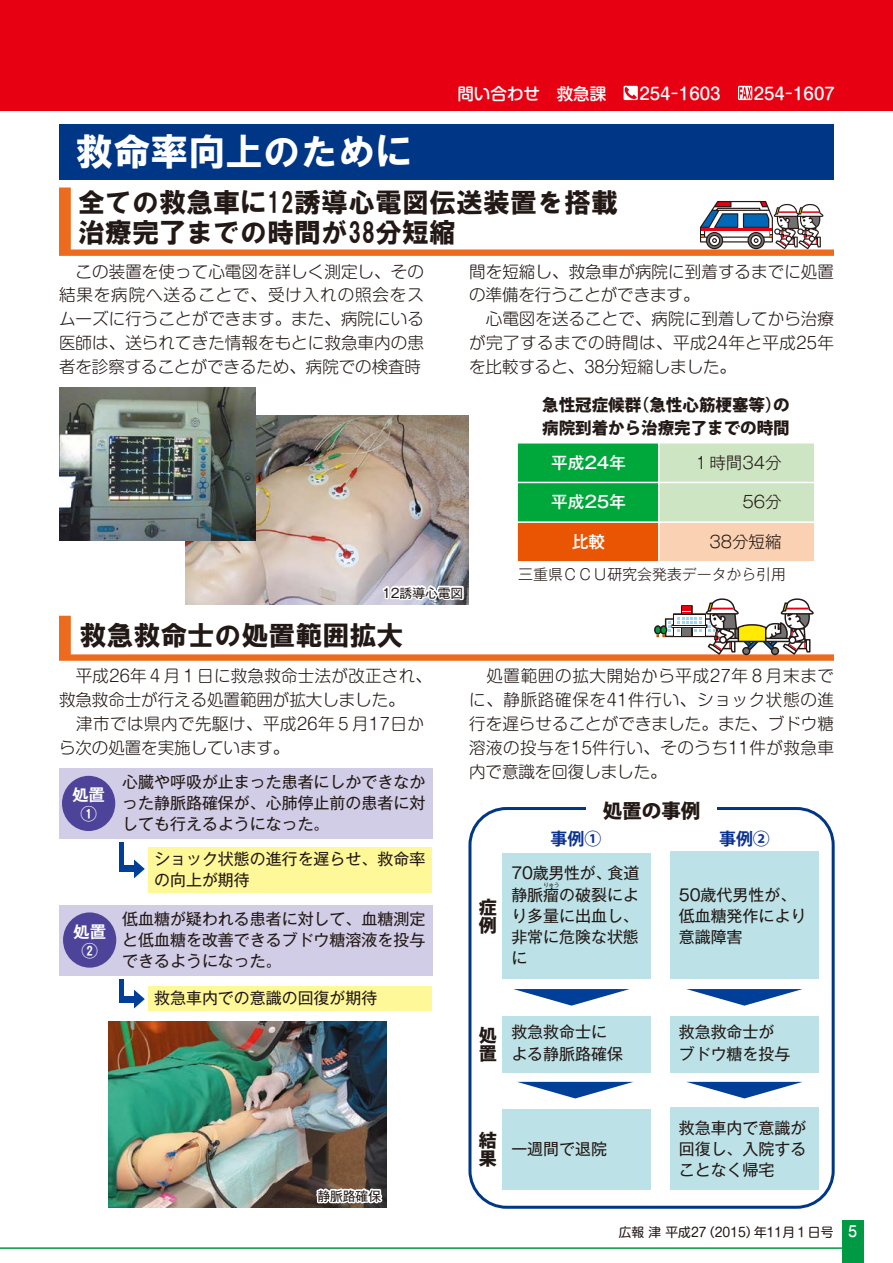
<style>
.page{position:relative;width:893px;height:1263px;background:#fff}
.page>*{position:absolute;margin:0;border:0;box-sizing:border-box;transform-origin:0 0}
.t1{font:37.5px "HG Soei Kakugothic UB";color:#fff}
.t2{font:27px/30px "HG Soei Kakugothic UB";color:#221815}
.t3{font:800 19.5px "Koz Go Pro";color:#221815}
.t4{font:800 18px/18px "Koz Go Pro";color:#221815}
.t5{font:700 16.95px "Koz Go Pro";color:#0b3190}
.t6{font:300 16.5px/23.9px "Shin M Go Pro";letter-spacing:.005em;color:#221815;text-align:justify}
.t7{font:800 16.5px/22.5px "Koz Go Pro";color:#221815}
.t8{font:500 16.5px "Shin M Go Pro";color:#fff}
.t9{font:300 16.5px "Gothic MB101 Pr 5";color:#221815}
.t10{font:500 16.5px "Gothic MB101 Pr 5";color:#fff}
.t11{font:700 16.5px/19.2px "Gothic MB101 Pr 5 De";color:#fff;text-align:center}
.t12{font:15.9px/21.3px "Gothic MB101 Pr 5";color:#221815;text-align:justify}
.t13{font:300 14.85px "Gothic MB101 Pr 5";color:#221815}
.t14{font:12.75px "Shin M Go Pro";color:#221815}
.t15{font:12.75px "Gothic MB101 Pr 5";color:#221815}
.t16{font:5.25px "Gothic MB101 Pr 5";color:#221815}
.s1{font-family:"Gothic MB101 Pr 5";font-weight:500;font-size:14.85px;color:#fff}
</style>
<div class="page">
<div style="left:842px;top:1220px;width:21px;height:43px;background:#094"></div>
<hr style="left:0;top:1247px;width:853px;height:2px;background:#094">
<div style="left:0;top:0;width:893px;height:111px;background:#e60012"></div>
<img style="left:108px;top:1022px;width:278px;height:185px">
<img style="left:185px;top:416px;width:284px;height:164px">
<img style="left:59px;top:388px;width:197px;height:152px">
<svg style="left:315px;top:1184px;width:71px;height:24px"></svg>
<div style="left:659px;top:522px;width:156px;height:40px;background:#fad1b2"></div>
<div style="left:659px;top:443px;width:156px;height:79px;background:#cde5c3"></div>
<div style="left:517px;top:443px;width:142px;height:39px;background:#00a73b"></div>
<div style="left:517px;top:482px;width:142px;height:40px;background:#00a73b"></div>
<div style="left:517px;top:522px;width:142px;height:40px;background:#ea5504"></div>
<svg style="left:59px;top:187px;width:775px;height:69px"></svg>
<div style="left:468px;top:807px;width:367px;height:402px;border:3px solid #003686;border-radius:37px"></div>
<div style="left:586px;top:801px;width:131px;height:16px;background:#fff"></div>
<div style="left:59px;top:124px;width:775px;height:55px;background:#003686"></div>
<div style="left:59px;top:905px;width:373px;height:70px;background:#d2cde6"></div>
<div style="left:59px;top:768px;width:373px;height:71px;background:#d2cde6"></div>
<div style="left:148px;top:847px;width:284px;height:45px;background:#fff899"></div>
<div style="left:148px;top:986px;width:284px;height:24px;background:#fff899"></div>
<div style="left:670px;top:1107px;width:148px;height:83px;background:#bce2e8"></div>
<div style="left:502px;top:1109px;width:148px;height:81px;background:#bce2e8"></div>
<div style="left:670px;top:1016px;width:148px;height:56px;background:#bce2e8"></div>
<div style="left:502px;top:1016px;width:148px;height:56px;background:#bce2e8"></div>
<div style="left:670px;top:852px;width:148px;height:127px;background:#bce2e8"></div>
<div style="left:502px;top:853px;width:148px;height:126px;background:#bce2e8"></div>
<svg style="left:513px;top:989px;width:117px;height:17px"></svg>
<svg style="left:686px;top:989px;width:117px;height:17px"></svg>
<svg style="left:518px;top:1082px;width:115px;height:16px"></svg>
<svg style="left:687px;top:1082px;width:115px;height:16px"></svg>
<svg style="left:134px;top:859px;width:11px;height:19px"></svg>
<div style="left:124px;top:866px;width:14px;height:6px;background:#003f98"></div>
<div style="left:119px;top:842px;width:5px;height:30px;background:#003f98"></div>
<svg style="left:134px;top:989px;width:11px;height:19px"></svg>
<div style="left:124px;top:996px;width:14px;height:6px;background:#003f98"></div>
<div style="left:119px;top:979px;width:5px;height:23px;background:#003f98"></div>
<div style="left:62px;top:776px;width:53px;height:55px;background:#4d4398;border-radius:50%"></div>
<div style="left:63px;top:912px;width:53px;height:56px;background:#4d4398;border-radius:50%"></div>
<svg style="left:700px;top:201px;width:123px;height:48px"></svg>
<svg style="left:624px;top:86px;width:14px;height:14px"></svg>
<svg style="left:624px;top:87px;width:13px;height:13px"></svg>
<svg style="left:738px;top:86px;width:14px;height:14px"></svg>
<svg style="left:739px;top:87px;width:12px;height:12px"></svg>
<svg style="left:59px;top:580px;width:775px;height:81px"></svg>
<div style="left:516px;top:442px;width:300px;height:121px;border:2px solid #fff"></div>
<hr style="left:517px;top:482px;width:298px;height:1px;background:#fff">
<hr style="left:517px;top:521px;width:298px;height:2px;background:#fff">
<hr style="left:658px;top:443px;width:2px;height:119px;background:#fff">
<p class="t8" style="left:457px;top:80px;width:379px">問い合わせ　救急課　　254－1603　　254－1607</p>
<h1 class="t1" style="left:76px;top:133px;width:339px">救命率向上のために</h1>
<h2 class="t2" style="left:78px;top:187px;width:542px">全ての救急車に12誘導心電図伝送装置を搭載治療完了までの時間が38分短縮</h2>
<p class="t6" style="left:59px;top:257px;width:366px">　この装置を使って心電図を詳しく測定し、その結果を病院へ送ることで、受け入れの照会をスムーズに行うことができます。また、病院にいる医師は、送られてきた情報をもとに救急車内の患者を診察することができるため、病院での検査時</p>
<p class="t6" style="left:469px;top:257px;width:366px;text-align:left">間を短縮し、救急車が病院に到着するまでに処置の準備を行うことができます。<br>　心電図を送ることで、病院に到着してから治療が完了するまでの時間は、平成24年と平成25年を比較すると、38分短縮しました。</p>
<p class="t7" style="left:542px;top:395px;width:249px">急性冠症候群（急性心筋梗塞等）の病院到着から治療完了までの時間</p>
<p class="t10" style="left:551px;top:449px;width:76px">平成24年</p>
<p class="t10" style="left:551px;top:488px;width:76px">平成25年</p>
<p class="t10" style="left:572px;top:528px;width:35px">比較</p>
<p class="t9" style="left:693px;top:449px;width:90px">１時間34分</p>
<p class="t9" style="left:742px;top:488px;width:41px">56分</p>
<p class="t9" style="left:709px;top:528px;width:74px">38分短縮</p>
<p class="t15" style="left:382px;top:582px;width:83px">12誘導心電図</p>
<h2 class="t2" style="left:80px;top:621px;width:326px">救急救命士の処置範囲拡大</h2>
<p class="t13" style="left:518px;top:562px;width:269px">三重県ＣＣＵ研究会発表データから引用</p>
<p class="t6" style="left:59px;top:662px;width:375px;text-align:left">　平成26年４月１日に救急救命士法が改正され、救急救命士が行える処置範囲が拡大しました。<br>　津市では県内で先駆け、平成26年５月17日から次の処置を実施しています。</p>
<p class="t11" style="left:72px;top:784px;width:35px">処置<br>①</p>
<p class="t11" style="left:73px;top:921px;width:35px">処置<br>②</p>
<p class="t12" style="left:122px;top:770px;width:304px">心臓や呼吸が止まった患者にしかできなかった静脈路確保が、心肺停止前の患者に対しても行えるようになった。</p>
<p class="t12" style="left:154px;top:847px;width:273px">ショック状態の進行を遅らせ、救命率の向上が期待</p>
<p class="t12" style="left:122px;top:907px;width:304px">低血糖が疑われる患者に対して、血糖測定と低血糖を改善できるブドウ糖溶液を投与できるようになった。</p>
<p class="t12" style="left:154px;top:986px;width:225px">救急車内での意識の回復が期待</p>
<p class="t15" style="left:317px;top:1185px;width:65px">静脈路確保</p>
<p class="t6" style="left:469px;top:662px;width:366px">　処置範囲の拡大開始から平成27年８月末までに、静脈路確保を41件行い、ショック状態の進行を遅らせることができました。また、ブドウ糖溶液の投与を15件行い、そのうち11件が救急車内で意識を回復しました。</p>
<p class="t3" style="left:603px;top:798px;width:99px">処置の事例</p>
<p class="t4" style="left:479px;top:899px;width:19px">症例</p>
<p class="t5" style="left:551px;top:827px;width:52px">事例①</p>
<p class="t5" style="left:719px;top:827px;width:52px">事例②</p>
<p class="t12" style="left:511px;top:861px;width:130px">70歳男性が、食道静脈瘤の破裂により多量に出血し、非常に危険な状態に</p>
<p class="t16" style="left:544px;top:880px;width:17px">りゅう</p>
<p class="t12" style="left:679px;top:883px;width:129px;text-align:left">50歳代男性が、低血糖発作により意識障害</p>
<p class="t4" style="left:479px;top:1027px;width:19px">処置</p>
<p class="t12" style="left:511px;top:1020px;width:113px">救急救命士による静脈路確保</p>
<p class="t12" style="left:679px;top:1020px;width:113px">救急救命士がブドウ糖を投与</p>
<p class="t4" style="left:479px;top:1132px;width:19px">結果</p>
<p class="t12" style="left:511px;top:1137px;width:97px">一週間で退院</p>
<p class="t12" style="left:679px;top:1116px;width:129px">救急車内で意識が回復し、入院することなく帰宅</p>
<p class="t14" style="left:619px;top:1222px;width:240px">広報 津 平成27（2015）年11月１日号 <span class="s1">5</span></p>
</div>
